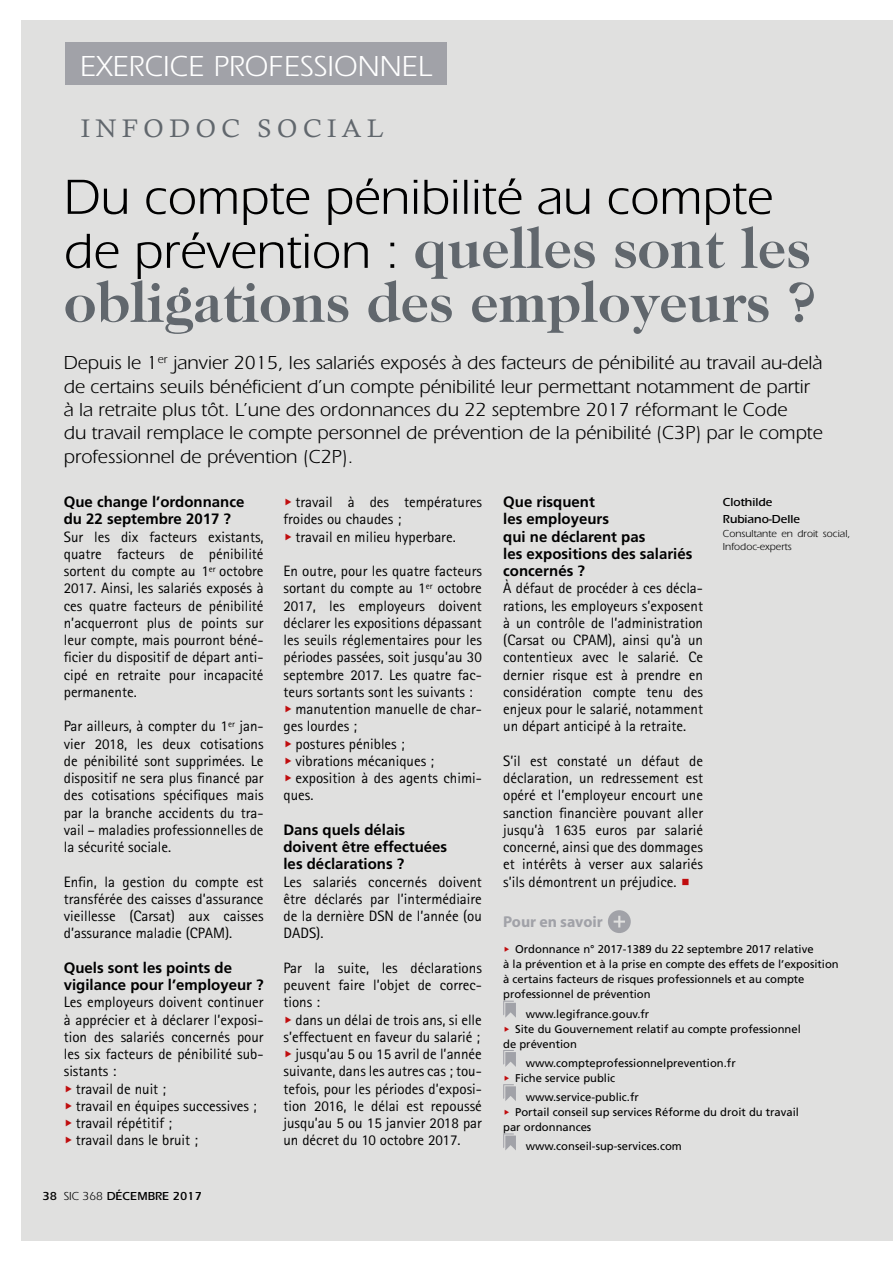
<style>
.page{position:relative;width:893px;height:1263px;background:#fff}
.page>*{position:absolute;margin:0;border:0;box-sizing:border-box;transform-origin:0 0}
.t1{font:700 57px/54px "Caslon Two Twenty Four";color:#61676d}
.t2{font:51px "Aquiline";color:#000}
.t3{font:30px "Aquiline";color:#fff}
.t4{font:25.5px "Calisto";letter-spacing:.22em;color:#61676d}
.t5{font:19.5px/23.4px "Aquiline";color:#000}
.t6{font:700 15.75px "Myriad Pro";color:#a1a2a8}
.t7{font:15px/17.2px "Rotis Sans Serif";color:#000;text-align:justify}
.t8{font:700 15px/17.2px "Frutiger";color:#000}
.t9{font:700 12px/17.2px "Aquiline";color:#000}
.t10{font:11.25px/15px "Frutiger";color:#000}
.t11{font:10.5px/13.5px "Aquiline";color:#000}
.s1{font-family:"Aquiline";font-weight:400;font-size:51px;color:#000}
.s2{color:#c00d0e}
.s3{font-weight:400}
</style>
<div class="page">
<div style="left:21px;top:21px;width:872px;height:1220px;background:#e0e0df"></div>
<div style="left:65px;top:42px;width:382px;height:42px;background:#a1a2a8"></div>
<svg style="left:608px;top:910px;width:23px;height:23px"></svg>
<svg style="left:503px;top:1001px;width:13px;height:17px"></svg>
<svg style="left:503px;top:1050px;width:13px;height:17px"></svg>
<svg style="left:503px;top:1084px;width:13px;height:17px"></svg>
<svg style="left:503px;top:1133px;width:13px;height:17px"></svg>
<h3 class="t3" style="left:80px;top:49px;width:353px">EXERCICE PROFESSIONNEL</h3>
<h3 class="t4" style="left:81px;top:113px;width:305px">INFODOC SOCIAL</h3>
<h2 class="t2" style="left:64px;top:168px;width:711px">Du compte pénibilité au compte</h2>
<h1 class="t1" style="left:64px;top:221px;width:753px"><span class="s1">de prévention :</span> quelles sont les obligations des employeurs ?</h1>
<p class="t5" style="left:64px;top:351px;width:760px">Depuis le 1<sup>er</sup> janvier 2015, les salariés exposés à des facteurs de pénibilité au travail au-delà de certains seuils bénéficient d’un compte pénibilité leur permettant notamment de partir à la retraite plus tôt. L’une des ordonnances du 22 septembre 2017 réformant le Code<br>du travail remplace le compte personnel de prévention de la pénibilité (C3P) par le compte professionnel de prévention (C2P).</p>
<p class="t7" style="left:283px;top:493px;width:200px"><span class="s2">◆</span>travail à des températures froides ou chaudes ;</p>
<p class="t7" style="left:283px;top:528px;width:174px"><span class="s2">◆</span>travail en milieu hyperbare.</p>
<p class="t7" style="left:283px;top:562px;width:200px">En outre, pour les quatre facteurs sortant du compte au 1<sup>er</sup> octobre 2017, les employeurs doivent déclarer les expositions dépassant les seuils réglementaires pour les périodes passées, soit jusqu’au 30 septembre 2017. Les quatre fac&shy;teurs sortants sont les suivants :</p>
<p class="t7" style="left:283px;top:700px;width:198px"><span class="s2">◆</span>manutention manuelle de char&shy;ges lourdes ;</p>
<p class="t7" style="left:283px;top:735px;width:123px"><span class="s2">◆</span>postures pénibles ;</p>
<p class="t7" style="left:283px;top:752px;width:152px"><span class="s2">◆</span>vibrations mécaniques ;</p>
<p class="t7" style="left:283px;top:769px;width:198px"><span class="s2">◆</span>exposition à des agents chimi&shy;ques.</p>
<p class="t8" style="left:283px;top:821px;width:165px">Dans quels délais doivent être effectuées les déclarations ?</p>
<p class="t7" style="left:283px;top:873px;width:200px">Les salariés concernés doivent être déclarés par l’intermédiaire de la dernière DSN de l’année (ou DADS).</p>
<p class="t7" style="left:283px;top:959px;width:200px">Par la suite, les déclarations peuvent faire l’objet de correc&shy;tions :</p>
<p class="t7" style="left:283px;top:1011px;width:200px"><span class="s2">◆</span>dans un délai de trois ans, si elle s’effectuent en faveur du salarié ;</p>
<p class="t7" style="left:283px;top:1045px;width:200px"><span class="s2">◆</span>jusqu’au 5 ou 15 avril de l’année suivante, dans les autres cas ; tou&shy;tefois, pour les périodes d’exposi&shy;tion 2016, le délai est repoussé jusqu’au 5 ou 15 janvier 2018 par un décret du 10 octobre 2017.</p>
<p class="t8" style="left:64px;top:493px;width:182px">Que change l’ordonnance du 22 septembre 2017 ?</p>
<p class="t7" style="left:64px;top:528px;width:201px">Sur les dix facteurs existants, quatre facteurs de pénibilité sortent du compte au 1<sup>er</sup> octobre 2017. Ainsi, les salariés exposés à ces quatre facteurs de pénibilité n’acquerront plus de points sur leur compte, mais pourront béné&shy;ficier du dispositif de départ anti&shy;cipé en retraite pour incapacité permanente.</p>
<p class="t7" style="left:64px;top:718px;width:201px">Par ailleurs, à compter du 1<sup>er</sup> jan&shy;vier 2018, les deux cotisations de pénibilité sont supprimées. Le dispositif ne sera plus financé par des cotisations spécifiques mais par la branche accidents du tra&shy;vail – maladies professionnelles de la sécurité sociale.</p>
<p class="t7" style="left:64px;top:873px;width:201px">Enfin, la gestion du compte est transférée des caisses d’assurance vieillesse (Carsat) aux caisses d’assurance maladie (CPAM).</p>
<p class="t8" style="left:64px;top:959px;width:201px">Quels sont les points de vigilance pour l’employeur ?</p>
<p class="t7" style="left:64px;top:994px;width:201px">Les employeurs doivent continuer à apprécier et à déclarer l’exposi&shy;tion des salariés concernés pour les six facteurs de pénibilité sub&shy;sistants :</p>
<p class="t7" style="left:64px;top:1080px;width:104px"><span class="s2">◆</span>travail de nuit ;</p>
<p class="t7" style="left:64px;top:1097px;width:195px"><span class="s2">◆</span>travail en équipes successives ;</p>
<p class="t7" style="left:64px;top:1114px;width:110px"><span class="s2">◆</span>travail répétitif ;</p>
<p class="t7" style="left:64px;top:1132px;width:136px"><span class="s2">◆</span>travail dans le bruit ;</p>
<p class="t8" style="left:503px;top:493px;width:191px">Que risquent<br>les employeurs<br>qui ne déclarent pas<br>les expositions des salariés concernés ?</p>
<p class="t7" style="left:503px;top:580px;width:201px">À défaut de procéder à ces décla&shy;rations, les employeurs s’exposent à un contrôle de l’administration (Carsat ou CPAM), ainsi qu’à un contentieux avec le salarié. Ce dernier risque est à prendre en considération compte tenu des enjeux pour le salarié, notamment un départ anticipé à la retraite.</p>
<p class="t7" style="left:503px;top:752px;width:201px">S’il est constaté un défaut de déclaration, un redressement est opéré et l’employeur encourt une sanction financière pouvant aller jusqu’à 1 635 euros par salarié concerné, ainsi que des dommages et intérêts à verser aux salariés s’ils démontrent un préjudice.</p>
<p class="t9" style="left:723px;top:493px;width:79px">Clothilde<br>Rubiano-Delle</p>
<p class="t11" style="left:723px;top:526px;width:129px">Consultante en droit social,<br>Infodoc-experts</p>
<p class="t6" style="left:503px;top:912px;width:101px">Pour en savoir</p>
<p class="t10" style="left:503px;top:942px;width:337px"><span class="s2">◆</span> Ordonnance n° 2017-1389 du 22 septembre 2017 relative<br>à la prévention et à la prise en compte des effets de l’exposition à certains facteurs de risques professionnels et au compte professionnel de prévention</p>
<p class="t10" style="left:526px;top:1006px;width:125px">www.legifrance.gouv.fr</p>
<p class="t10" style="left:503px;top:1021px;width:299px"><span class="s2">◆</span> Site du Gouvernement relatif au compte professionnel de prévention</p>
<p class="t10" style="left:526px;top:1055px;width:212px">www.compteprofessionnelprevention.fr</p>
<p class="t10" style="left:526px;top:1068px;width:115px;line-height:19.2px;text-indent:-22px"><span class="s2">◆</span> Fiche service public www.service-public.fr</p>
<p class="t10" style="left:503px;top:1105px;width:297px"><span class="s2">◆</span> Portail conseil sup services Réforme du droit du travail par ordonnances</p>
<p class="t10" style="left:526px;top:1139px;width:158px">www.conseil-sup-services.com</p>
<p class="t9" style="left:43px;top:1188px;width:161px">38 <span class="s3">SIC 368</span> DÉCEMBRE 2017</p>
</div>
